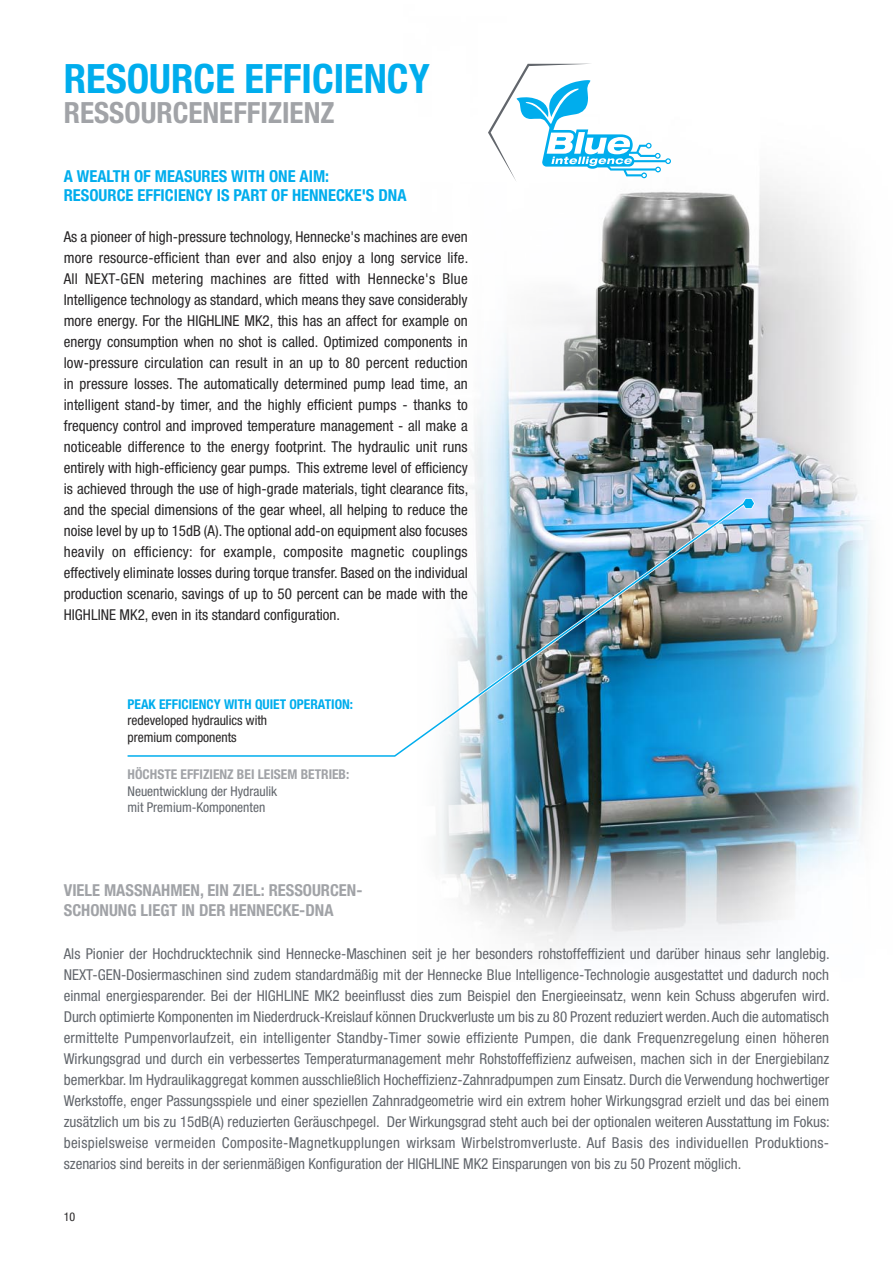
<style>
.page{position:relative;width:893px;height:1263px;background:#fff}
.page>*{position:absolute;margin:0;border:0;box-sizing:border-box;transform-origin:0 0}
.t1{font:700 condensed 40.5px "Helvetica Neue LT Pro";color:#00aded}
.t2{font:700 condensed 29.25px "Helvetica Neue LT Pro";color:#a1a3a7}
.t3{font:700 condensed 16.5px "Helvetica Neue LT Pro";color:#00aded}
.t4{font:700 condensed 16.5px "Helvetica Neue LT Pro";color:#a1a3a7}
.t5{font:condensed 15px/21px "Helvetica Neue LT Pro";color:#62666c;text-align:justify}
.t6{font:condensed 15px/21px "Helvetica Neue LT Pro";letter-spacing:.005em;color:#272526;text-align:justify}
.t7{font:700 condensed 13.5px/16.5px "Helvetica Neue LT Pro";color:#00aded}
.t8{font:condensed 13.5px "Helvetica Neue LT Pro";color:#62666c}
.t9{font:700 condensed 13.5px "Helvetica Neue LT Pro";color:#a1a3a7}
.t10{font:condensed 13.5px "Helvetica Neue LT Pro";color:#272526}
.t11{font:condensed 12px "Helvetica Neue LT Pro";color:#272526}
.s1{font-weight:400;color:#272526}
</style>
<div class="page">
<img style="left:504px;top:63px;width:346px;height:889px">
<svg style="left:504px;top:201px;width:93px;height:257px"></svg>
<svg style="left:437px;top:358px;width:67px;height:572px"></svg>
<svg style="left:850px;top:292px;width:21px;height:556px"></svg>
<svg style="left:488px;top:64px;width:183px;height:137px"></svg>
<img style="left:127px;top:498px;width:623px;height:259px">
<svg style="left:742px;top:498px;width:13px;height:11px"></svg>
<p class="t1" style="left:64px;top:64px;width:367px">RESOURCE EFFICIENCY</p>
<p class="t2" style="left:64px;top:102px;width:272px">RESSOURCENEFFIZIENZ</p>
<p class="t3" style="left:64px;top:170px;width:267px">A WEALTH OF MEASURES WITH ONE AIM:</p>
<p class="t3" style="left:64px;top:190px;width:344px">RESOURCE EFFICIENCY IS PART OF HENNECKE'S DNA</p>
<p class="t6" style="left:64px;top:227px;width:406px">As a pioneer of high-pressure technology, Hennecke's machines are even more resource-efficient than ever and also enjoy a long service life.</p>
<p class="t6" style="left:64px;top:269px;width:405px">All NEXT-GEN metering machines are fitted with Hennecke's Blue</p>
<p class="t6" style="left:64px;top:290px;width:405px">Intelligence technology as standard, which means they save considerably more energy. For the HIGHLINE MK2, this has an affect for example on energy consumption when no shot is called. Optimized components in low-pressure circulation can result in an up to 80 percent reduction</p>
<p class="t6" style="left:64px;top:374px;width:405px">in pressure losses. The automatically determined pump lead time, an</p>
<p class="t6" style="left:64px;top:395px;width:405px">intelligent stand-by timer, and the highly efficient pumps - thanks to</p>
<p class="t6" style="left:64px;top:416px;width:406px">frequency control and improved temperature management - all make a noticeable difference to the energy footprint. The hydraulic unit runs entirely with high-efficiency gear pumps. This extreme level of efficiency is achieved through the use of high-grade materials, tight clearance fits, and the special dimensions of the gear wheel, all helping to reduce the noise level by up to 15dB (A). The optional add-on equipment also focuses heavily on efficiency: for example, composite magnetic couplings</p>
<p class="t6" style="left:64px;top:563px;width:405px">effectively eliminate losses during torque transfer. Based on the individual production scenario, savings of up to 50 percent can be made with the HIGHLINE MK2, even in its standard configuration.</p>
<p class="t7" style="left:128px;top:697px;width:227px">PEAK EFFICIENCY WITH QUIET OPERATION: <span class="s1">redeveloped hydraulics with</span></p>
<p class="t10" style="left:128px;top:732px;width:111px">premium components</p>
<p class="t9" style="left:128px;top:770px;width:223px">HÖCHSTE EFFIZIENZ BEI LEISEM BETRIEB:</p>
<p class="t8" style="left:128px;top:786px;width:151px">Neuentwicklung der Hydraulik</p>
<p class="t8" style="left:128px;top:803px;width:139px">mit Premium-Komponenten</p>
<p class="t4" style="left:64px;top:884px;width:300px">VIELE MASSNAHMEN, EIN ZIEL: RESSOURCEN-</p>
<p class="t4" style="left:64px;top:904px;width:271px">SCHONUNG LIEGT IN DER HEN NECKE-DNA</p>
<p class="t5" style="left:64px;top:945px;width:767px">Als Pionier der Hochdrucktechnik sind Hennecke-Maschinen seit je her besonders rohstoffeffizient und darüber hinaus sehr langlebig.<br>NEXT-GEN-Dosiermaschinen sind zudem standardmäßig mit der Hennecke Blue Intelligence-Technologie ausgestattet und dadurch noch einmal energiesparender. Bei der HIGHLINE MK2 beeinflusst dies zum Beispiel den Energieeinsatz, wenn kein Schuss abgerufen wird.<br>Durch optimierte Komponenten im Niederdruck-Kreislauf können Druckverluste um bis zu 80 Prozent reduziert werden. Auch die automatisch ermittelte Pumpenvorlaufzeit, ein intelligenter Standby-Timer sowie effiziente Pumpen, die dank Frequenzregelung einen höheren</p>
<p class="t5" style="left:64px;top:1050px;width:767px">Wirkungsgrad und durch ein verbessertes Temperaturmanagement mehr Rohstoffeffizienz aufweisen, machen sich in der Energiebilanz</p>
<p class="t5" style="left:64px;top:1071px;width:767px">bemerkbar. Im Hydraulikaggregat kommen ausschließlich Hocheffizienz-Zahnradpumpen zum Einsatz. Durch die Verwendung hochwertiger Werkstoffe, enger Passungsspiele und einer speziellen Zahnradgeometrie wird ein extrem hoher Wirkungsgrad erzielt und das bei einem zusätzlich um bis zu 15dB(A) reduzierten Geräuschpegel. Der Wirkungsgrad steht auch bei der optionalen weiteren Ausstattung im Fokus: beispielsweise vermeiden Composite-Magnetkupplungen wirksam Wirbelstromverluste. Auf Basis des individuellen Produktions-</p>
<p class="t5" style="left:64px;top:1155px;width:679px">szenarios sind bereits in der serienmäßigen Konfiguration der HIGHLINE MK2 Einsparungen von bis zu 50 Prozent möglich.</p>
<p class="t11" style="left:64px;top:1213px;width:13px">10</p>
</div>
